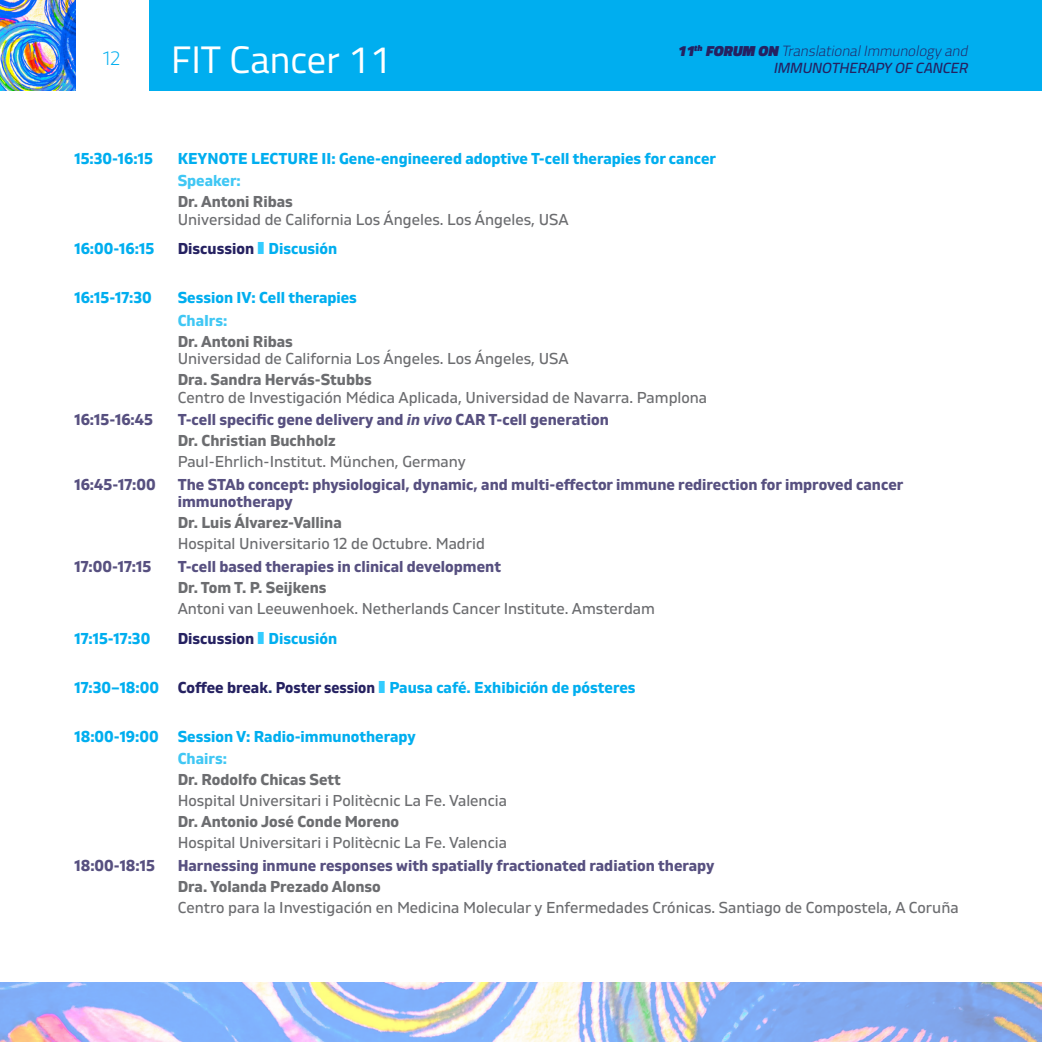
<style>
.page{position:relative;width:1042px;height:1042px;background:#fff}
.page>*{position:absolute;margin:0;border:0;box-sizing:border-box;transform-origin:0 0}
.t1{font:38.32px "Cairo";color:#fff}
.t2{font:300 19.25px "Gilam";color:#00aeef}
.t3{font:15.75px "Gilam";color:#6c6d70}
.t4{font:700 15.75px/17.5px "Gilam";color:#575080}
.t5{font:700 15.75px "Gilam";color:#00aeef}
.t6{font:700 15.75px "Gilam";color:#6c6d70}
.t7{font:700 15.75px "Gilam";color:#252161}
.t8{font:700 15.75px "Gilam";color:#40c7f4}
.t9{font:italic 14.7px/17.7px "Cairo";color:#252161;text-align:right}
.s1{font-weight:300}
.s2{color:#3cf}
.s3{color:#00aeef}
.s4{font-style:italic}
.s5{color:#252161}
.s6{color:#223873}
</style>
<div class="page">
<img style="left:0;top:982px;width:1042px;height:60px">
<div style="left:0;top:0;width:1042px;height:90px;background:#00aeef"></div>
<div style="left:74px;top:0;width:75px;height:90px;background:#fff"></div>
<img style="left:0;top:0;width:75px;height:90px">
<p class="t2" style="left:103px;top:44px;width:18px">12</p>
<h1 class="t1" style="left:171px;top:32px;width:221px">FIT Cancer 11</h1>
<p class="t9" style="left:677px;top:42px;width:295px">11<sup>th</sup> FORUM ON <span class="s1">TranslationalImmunologyand<br></span>IMMUNOTHERAPY OF CANCER</p>
<p class="t5" style="left:74px;top:146px;width:80px">15:30-16:15</p>
<p class="t5" style="left:178px;top:146px;width:540px">KEYNOTE LECTURE II: Gene-engineered adoptive T-cell therapies for cancer</p>
<p class="t8" style="left:178px;top:169px;width:65px">Speaker:</p>
<p class="t6" style="left:178px;top:190px;width:117px">Dr. Antoni Ribas</p>
<p class="t3" style="left:178px;top:207px;width:392px">Universidad de California Los Ángeles. Los Ángeles, USA</p>
<p class="t5" style="left:74px;top:237px;width:81px">16:00-16:15</p>
<p class="t7" style="left:178px;top:237px;width:161px">Discussion <span class="s2">❚</span> <span class="s3">Discusión</span></p>
<p class="t5" style="left:74px;top:286px;width:79px">16:15-17:30</p>
<p class="t5" style="left:178px;top:286px;width:181px">Session IV: Cell therapies</p>
<p class="t8" style="left:178px;top:309px;width:51px">ChaIrs:</p>
<p class="t6" style="left:178px;top:330px;width:117px">Dr. Antoni Ribas</p>
<p class="t3" style="left:178px;top:347px;width:392px">Universidad de California Los Ángeles. Los Ángeles, USA</p>
<p class="t6" style="left:178px;top:368px;width:195px">Dra. Sandra Hervás-Stubbs</p>
<p class="t3" style="left:178px;top:386px;width:531px">Centro de Investigación Médica Aplicada, Universidad de Navarra. Pamplona</p>
<p class="t4" style="left:74px;top:410px;width:80px">16:15-16:45</p>
<p class="t4" style="left:178px;top:410px;width:433px">T-cell specific gene delivery and <span class="s4">in vivo</span> CAR T-cell generation</p>
<p class="t6" style="left:178px;top:429px;width:160px">Dr. Christian Buchholz</p>
<p class="t3" style="left:178px;top:450px;width:290px">Paul-Ehrlich-Institut. München, Germany</p>
<p class="t4" style="left:74px;top:475px;width:83px">16:45-17:00</p>
<p class="t4" style="left:178px;top:475px;width:727px">The STAb concept: physiological, dynamic, and multi-effector immune redirection for improved cancer immunotherapy</p>
<p class="t6" style="left:178px;top:511px;width:166px">Dr. Luis Álvarez-Vallina</p>
<p class="t3" style="left:178px;top:532px;width:309px">Hospital Universitario 12 de Octubre. Madrid</p>
<p class="t4" style="left:74px;top:557px;width:78px">17:00-17:15</p>
<p class="t4" style="left:178px;top:557px;width:325px">T-cell based therapies in clinical development</p>
<p class="t6" style="left:178px;top:575px;width:150px">Dr. Tom T. P. Seijkens</p>
<p class="t3" style="left:178px;top:596px;width:479px">Antoni van Leeuwenhoek. Netherlands Cancer Institute. Amsterdam</p>
<p class="t5" style="left:74px;top:626px;width:77px">17:15-17:30</p>
<p class="t7" style="left:178px;top:626px;width:161px">Discussion <span class="s2">❚</span> <span class="s3">Discusión</span></p>
<p class="t5" style="left:74px;top:675px;width:563px">17:30–18:00 <span class="s5">Coffee break</span><span class="s6">.</span> <span class="s5">Poster session</span> <span class="s2">❚</span> Pausa café. Exhibición de pósteres</p>
<p class="t5" style="left:74px;top:724px;width:343px">18:00-19:00 Session V: Radio-immunotherapy</p>
<p class="t8" style="left:178px;top:747px;width:51px">Chairs:</p>
<p class="t6" style="left:178px;top:768px;width:165px">Dr. Rodolfo Chicas Sett</p>
<p class="t3" style="left:178px;top:789px;width:331px">Hospital Universitari i Politècnic La Fe. Valencia</p>
<p class="t6" style="left:178px;top:810px;width:223px">Dr. Antonio José Conde Moreno</p>
<p class="t3" style="left:178px;top:831px;width:331px">Hospital Universitari i Politècnic La Fe. Valencia</p>
<p class="t4" style="left:74px;top:855px;width:82px">18:00-18:15</p>
<p class="t4" style="left:178px;top:855px;width:538px">Harnessing inmune responses with spatially fractionated radiation therapy</p>
<p class="t6" style="left:178px;top:874px;width:205px">Dra. Yolanda Prezado Alonso</p>
<p class="t3" style="left:178px;top:895px;width:782px">Centro para la Investigación en Medicina Molecular y Enfermedades Crónicas. Santiago de Compostela, A Coruña</p>
</div>
